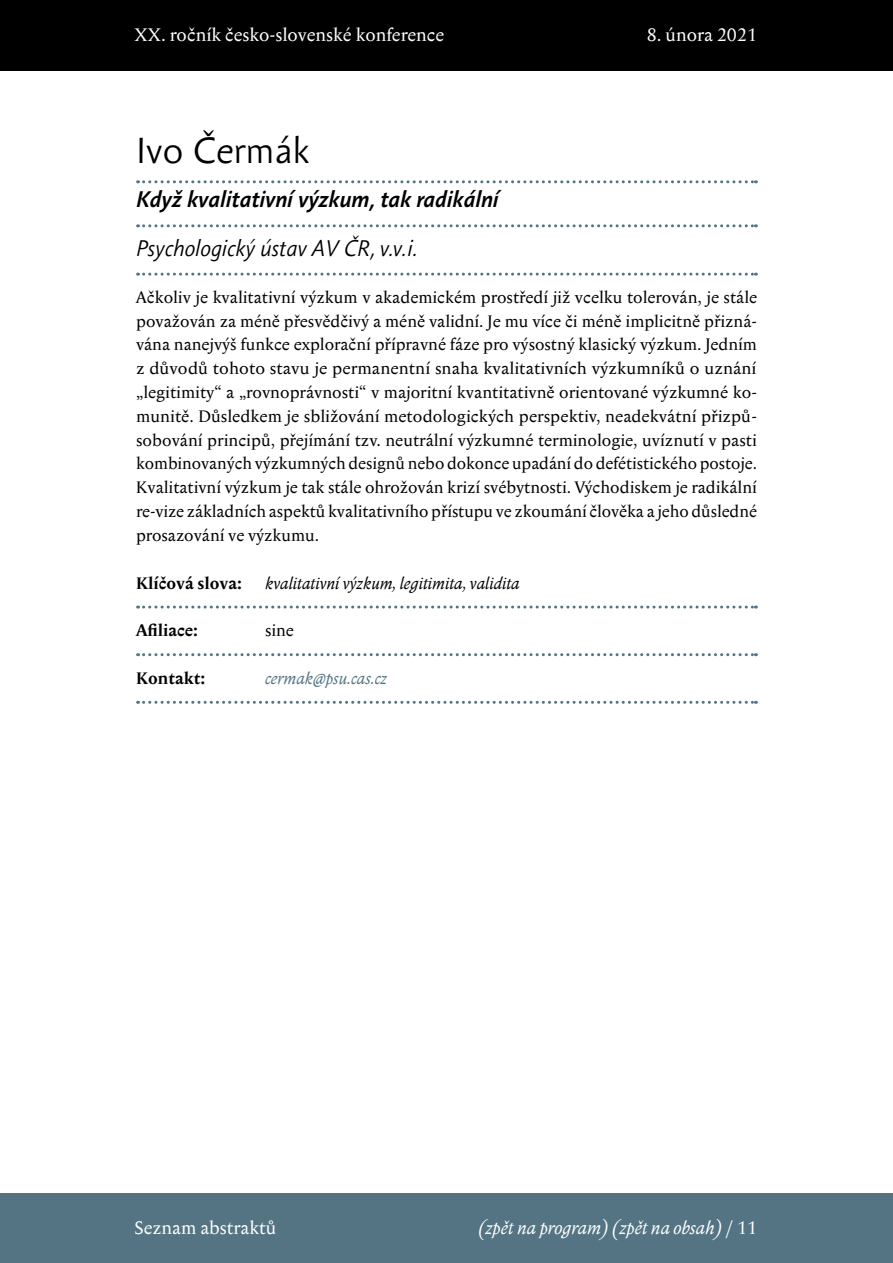
<style>
.page{position:relative;width:893px;height:1263px;background:#fff}
.page>*{position:absolute;margin:0;border:0;box-sizing:border-box;transform-origin:0 0}
.H2_článek_obsah{font:36px "Anselm Sans";color:#000}
.H3_článek{font:italic 700 22.5px "Anselm Sans";color:#000}
.H4_článek_kopie{font:italic 22.5px "Anselm Sans";color:#000}
.t1{font:18px "Anselm Serif";color:#fff}
.t2{font:italic 18px "Anselm Serif";color:#fff}
.normal_příspěvky{font:16.5px/23.9px "Anselm Serif";color:#000;text-align:justify}
.grant{font:italic 16.5px "Anselm Serif";color:#000}
.grant-2{font:700 16.5px "Anselm Serif";color:#000}
.grant-3{font:italic 16.5px "Anselm Serif";color:#547483}
.grant-4{font:16.5px "Anselm Serif";color:#000}
.s1{font-style:normal}
</style>
<div class="page">
<div style="left:0;top:0;width:893px;height:70px;background:#000"></div>
<div style="left:0;top:1194px;width:893px;height:69px;background:#547483"></div>
<svg style="left:138px;top:180px;width:618px;height:3px"></svg>
<svg style="left:138px;top:224px;width:618px;height:3px"></svg>
<svg style="left:138px;top:273px;width:618px;height:3px"></svg>
<svg style="left:138px;top:605px;width:618px;height:3px"></svg>
<svg style="left:138px;top:653px;width:618px;height:3px"></svg>
<svg style="left:138px;top:701px;width:618px;height:3px"></svg>
<p class="t1" style="left:135px;top:22px;width:311px">XX. ročník česko‑slovenské konference</p>
<p class="t1" style="left:647px;top:22px;width:112px">8. února 2021</p>
<p class="H2_článek_obsah" style="left:136px;top:125px;width:175px">Ivo Čermák</p>
<p class="H3_článek" style="left:136px;top:184px;width:364px">Když kvalitativní výzkum, tak radikální</p>
<p class="H4_článek_kopie" style="left:136px;top:233px;width:284px">Psychologický ústav AV ČR, v.v.i.</p>
<p class="normal_příspěvky" style="left:136px;top:285px;width:623px">Ačkoliv je kvalitativní výzkum v akademickém prostředí již vcelku tolerován, je stále považován za méně přesvědčivý a méně validní. Je mu více či méně implicitně přizná&shy;vána nanejvýš funkce explorační přípravné fáze pro výsostný klasický výzkum. Jedním z důvodů tohoto stavu je permanentní snaha kvalitativních výzkumníků o uznání „legitimity“ a „rovnoprávnosti“ v majoritní kvantitativně orientované výzkumné ko&shy;munitě. Důsledkem je sbližování metodologických perspektiv, neadekvátní přizpů&shy;sobování principů, přejímání tzv. neutrální výzkumné terminologie, uvíznutí v pasti kombinovaných výzkumných designů nebo dokonce upadání do defétistického postoje.<br>Kvalitativní výzkum je tak stále ohrožován krizí svébytnosti. Východiskem je radikální re-vize základních aspektů kvalitativního přístupu ve zkoumání člověka a jeho důsledné prosazování ve výzkumu.</p>
<p class="grant-2" style="left:136px;top:571px;width:107px">Klíčová slova:</p>
<p class="grant" style="left:265px;top:571px;width:256px">kvalitativní výzkum, legitimita, validita</p>
<p class="grant-2" style="left:136px;top:619px;width:63px">Afiliace:</p>
<p class="grant-4" style="left:265px;top:619px;width:30px">sine</p>
<p class="grant-2" style="left:136px;top:666px;width:71px">Kontakt:</p>
<p class="grant-3" style="left:265px;top:666px;width:123px">cermak@psu.cas.cz</p>
<p class="t1" style="left:135px;top:1215px;width:143px">Seznam abstraktů</p>
<p class="t2" style="left:478px;top:1215px;width:280px">(zpět na program) (zpět na obsah) <span class="s1">/ 11</span></p>
</div>
